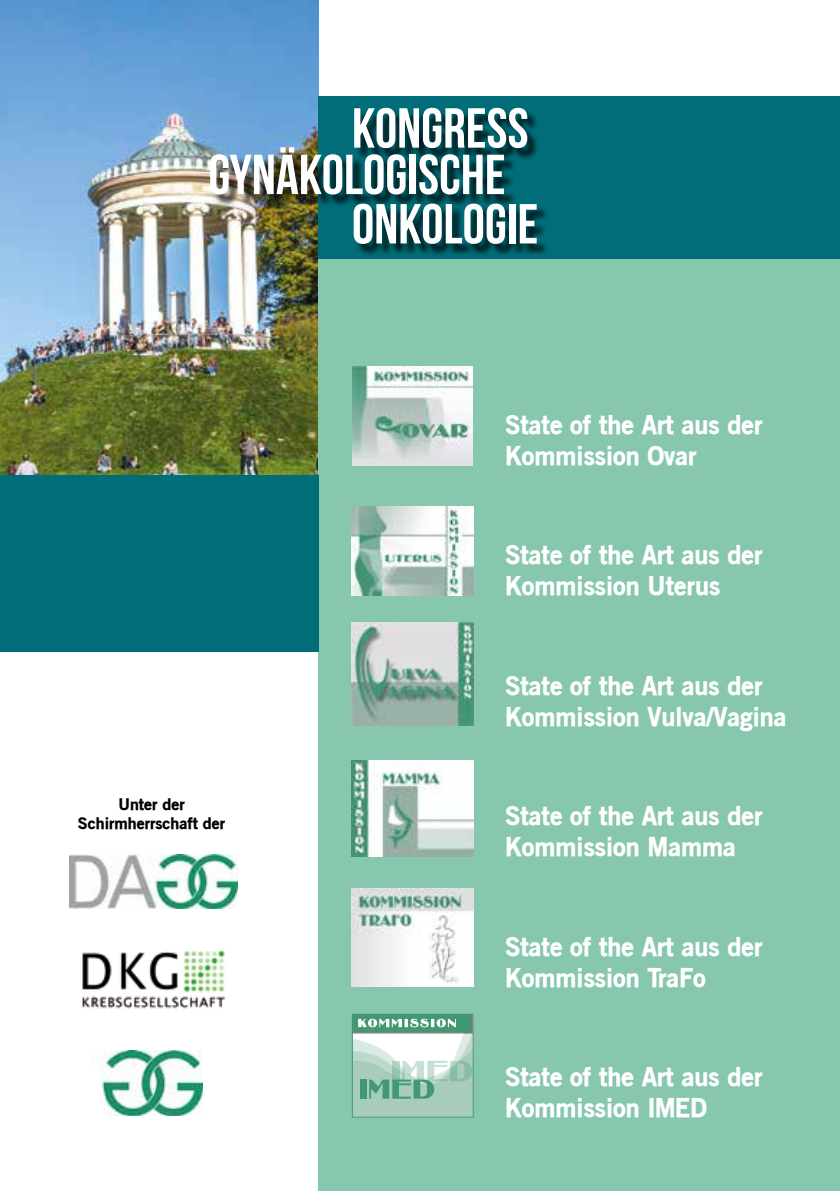
<style>
.page{position:relative;width:840px;height:1191px;background:#fff}
.page>*{position:absolute;margin:0;border:0;box-sizing:border-box;transform-origin:0 0}
.t1{font:56.2px "Bebas Neue";color:#fff}
.t2{font:900 26px/31.2px "Old Sans";color:#fff}
.t3{font:900 16px/19.2px "Old Sans";color:#000;text-align:center}
</style>
<div class="page">
<img style="left:0;top:0;width:319px;height:475px">
<div style="left:319px;top:183px;width:520px;height:1008px;background:#86c7ad"></div>
<div style="left:319px;top:96px;width:520px;height:163px;background:#006d78"></div>
<div style="left:356px;top:110px;width:183px;height:51px;background:#000;opacity:.75"></div>
<div style="left:212px;top:150px;width:304px;height:57px;background:#000;opacity:.75"></div>
<div style="left:355px;top:206px;width:194px;height:51px;background:#000;opacity:.75"></div>
<div style="left:0;top:475px;width:319px;height:176px;background:#006d78"></div>
<img style="left:82px;top:950px;width:143px;height:59px">
<img style="left:70px;top:854px;width:167px;height:54px">
<img style="left:352px;top:367px;width:120px;height:98px">
<img style="left:351px;top:761px;width:122px;height:95px">
<img style="left:352px;top:506px;width:121px;height:89px">
<img style="left:352px;top:622px;width:121px;height:104px">
<img style="left:351px;top:888px;width:122px;height:98px">
<img style="left:90px;top:1050px;width:112px;height:65px">
<div style="left:75px;top:1070px;width:25px;height:40px;background:#fff"></div>
<div style="left:80px;top:1102px;width:24px;height:19px;background:#fff"></div>
<div style="left:352px;top:1013px;width:120px;height:21px;background:#7bbda2"></div>
<svg style="left:352px;top:1014px;width:121px;height:103px;background:#a9cebe"></svg>
<h1 class="t1" style="left:352px;top:97px;width:178px">KONGRESS</h1>
<h1 class="t1" style="left:208px;top:144px;width:298px">GYNÄKOLOGISCHE</h1>
<h1 class="t1" style="left:352px;top:193px;width:188px">ONKOLOGIE</h1>
<p class="t2" style="left:505px;top:408px;width:258px">State of the Art aus der<br>Kommission Ovar</p>
<p class="t2" style="left:505px;top:539px;width:258px">State of the Art aus der<br>Kommission Uterus</p>
<p class="t3" style="left:78px;top:794px;width:149px">Unter der<br>Schirmherrschaft der</p>
<p class="t2" style="left:505px;top:669px;width:282px">State of the Art aus der<br>Kommission Vulva/Vagina</p>
<p class="t2" style="left:505px;top:799px;width:258px">State of the Art aus der<br>Kommission Mamma</p>
<p class="t2" style="left:505px;top:930px;width:258px">State of the Art aus der<br>Kommission TraFo</p>
<p class="t2" style="left:505px;top:1060px;width:258px">State of the Art aus der<br>Kommission IMED</p>
</div>
